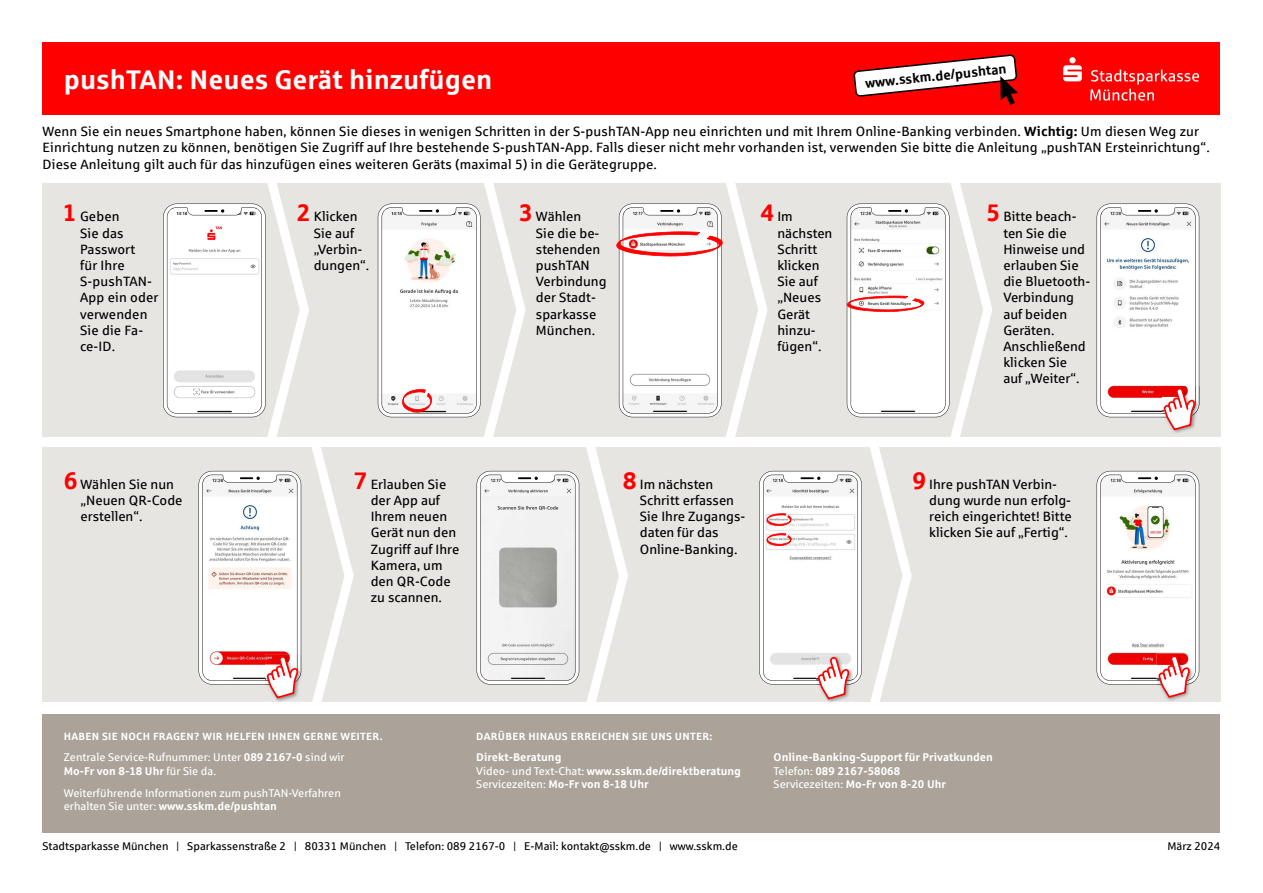
<style>
.page{position:relative;width:1263px;height:893px;background:#fff}
.page>*{position:absolute;margin:0;border:0;box-sizing:border-box;transform-origin:0 0}
.t1{font:700 27px "Sparkasse Rg";color:#fff}
.t2{font:13.5px/16.2px "Sparkasse Rg";color:#000}
.t3{font:700 13.5px "Sparkasse Rg";color:#000}
.t4{font:700 11.25px/13.5px "Sparkasse Rg";color:#fff}
.t5{font:11.25px/13.5px "Sparkasse Rg";color:#fff}
.t6{font:11.25px "Sparkasse Rg";color:#000}
.t7{font:700 10.5px "Sparkasse Rg";letter-spacing:.025em;color:#fff}
.s1{font-weight:700}
.s2{font-weight:700;font-size:24px;color:#f00}
.s3{font-weight:400}
</style>
<div class="page">
<div style="left:43px;top:183px;width:1178px;height:519px;background:#e7e5e1"></div>
<div style="left:28px;top:438px;width:1207px;height:9px;background:#fff"></div>
<div style="left:43px;top:43px;width:1177px;height:72px;background:#f00"></div>
<svg style="left:1063px;top:57px;width:19px;height:24px"></svg>
<svg style="left:1090px;top:70px;width:109px;height:31px"></svg>
<svg style="left:853px;top:54px;width:165px;height:51px"></svg>
<img style="left:1172px;top:430px;width:15px;height:3px">
<svg style="left:1096px;top:204px;width:103px;height:226px;background:#f0e5e5"></svg>
<svg style="left:477px;top:471px;width:102px;height:214px"></svg>
<img style="left:1167px;top:698px;width:13px;height:3px">
<svg style="left:1096px;top:471px;width:103px;height:227px;background:#eee2e2"></svg>
<svg style="left:163px;top:183px;width:191px;height:519px"></svg>
<div style="left:43px;top:718px;width:1177px;height:115px;background:#aba399"></div>
<div style="left:43px;top:714px;width:1177px;height:115px;background:#aba399"></div>
<svg style="left:378px;top:183px;width:148px;height:255px"></svg>
<svg style="left:585px;top:183px;width:407px;height:520px"></svg>
<h1 class="t1" style="left:64px;top:62px;width:430px">pushTAN: Neues Gerät hinzufügen</h1>
<p class="t3" style="left:864px;top:75px;width:143px;rotate:-6deg">www.sskm.de/pushtan</p>
<p class="t2" style="left:43px;top:123px;width:1169px">Wenn Sie ein neues Smartphone haben, können Sie dieses in wenigen Schritten in der S-pushTAN-App neu einrichten und mit Ihrem Online-Banking verbinden. <span class="s1">Wichtig:</span> Um diesen Weg zur<br>Einrichtung nutzen zu können, benötigen Sie Zugriff auf Ihre bestehende S-pushTAN-App. Falls dieser nicht mehr vorhanden ist, verwenden Sie bitte die Anleitung „pushTAN Ersteinrichtung“.<br>Diese Anleitung gilt auch für das hinzufügen eines weiteren Geräts (maximal 5) in die Gerätegruppe.</p>
<p class="t2" style="left:80px;top:208px;width:80px;text-indent:-17px"><span class="s2">1</span> Geben<br>Sie das<br>Passwort<br>für Ihre<br>S-pushTAN-<br>App ein oder verwenden<br>Sie die Fa&shy;ce-ID.</p>
<p class="t2" style="left:314px;top:208px;width:57px;text-indent:-17px"><span class="s2">2</span> Klicken<br>Sie auf „Verbin&shy;dungen“.</p>
<p class="t2" style="left:1003px;top:208px;width:88px;text-indent:-17px"><span class="s2">5</span> Bitte beach&shy;ten Sie die<br>Hinweise und erlauben Sie die Bluetooth-<br>Verbindung auf beiden<br>Geräten.<br>Anschließend klicken Sie<br>auf „Weiter“.</p>
<p class="t2" style="left:536px;top:208px;width:72px;text-indent:-17px"><span class="s2">3</span> Wählen<br>Sie die be&shy;stehenden pushTAN<br>Verbindung der Stadt&shy;sparkasse<br>München.</p>
<p class="t2" style="left:777px;top:208px;width:57px;text-indent:-17px"><span class="s2">4</span> Im nächsten<br>Schritt klicken<br>Sie auf „Neues<br>Gerät hinzu&shy;fügen“.</p>
<p class="t2" style="left:81px;top:476px;width:103px;text-indent:-17px"><span class="s2">6</span> Wählen Sie nun „Neuen QR-Code erstellen“.</p>
<p class="t2" style="left:371px;top:476px;width:90px;text-indent:-17px"><span class="s2">7</span> Erlauben Sie der App auf<br>Ihrem neuen<br>Gerät nun den<br>Zugriff auf Ihre<br>Kamera, um den QR-Code zu scannen.</p>
<p class="t2" style="left:640px;top:476px;width:107px;text-indent:-17px"><span class="s2">8</span> Im nächsten<br>Schritt erfassen<br>Sie Ihre Zugangs&shy;daten für das<br>Online-Banking.</p>
<p class="t2" style="left:929px;top:476px;width:144px;text-indent:-17px"><span class="s2">9</span> Ihre pushTAN Verbin&shy;dung wurde nun erfolg&shy;reich eingerichtet! Bitte klicken Sie auf „Fertig“.</p>
<p class="t7" style="left:64px;top:730px;width:320px">HABEN SIE NOCH FRAGEN? WIR HELFEN IHNEN GERNE WEITER.</p>
<p class="t5" style="left:64px;top:750px;width:282px">Zentrale Service-Rufnummer: Unter <span class="s1">089 2167-0</span> sind wir<br><span class="s1">Mo-Fr von 8-18 Uhr</span> für Sie da.</p>
<p class="t5" style="left:64px;top:786px;width:279px">Weiterführende Informationen zum pushTAN-Verfahren erhalten Sie unter: <span class="s1">www.sskm.de/pushtan</span></p>
<p class="t7" style="left:476px;top:730px;width:238px">DARÜBER HINAUS ERREICHEN SIE UNS UNTER:</p>
<p class="t4" style="left:476px;top:750px;width:266px">Direkt-Beratung<br><span class="s3">Video- und Text-Chat:</span> www.sskm.de/direktberatung<br><span class="s3">Servicezeiten:</span> Mo-Fr von 8-18 Uhr</p>
<p class="t4" style="left:774px;top:750px;width:221px">Online-Banking-Support für Privatkunden<br><span class="s3">Telefon:</span> 089 2167-58068<br><span class="s3">Servicezeiten:</span> Mo-Fr von 8-20 Uhr</p>
<p class="t6" style="left:43px;top:840px;width:697px">Stadtsparkasse München | Sparkassenstraße 2 | 80331 München | Telefon: 089 2167-0 | E-Mail: kontakt@sskm.de | www.sskm.de</p>
<p class="t6" style="left:1167px;top:840px;width:55px">März 2024</p>
</div>
